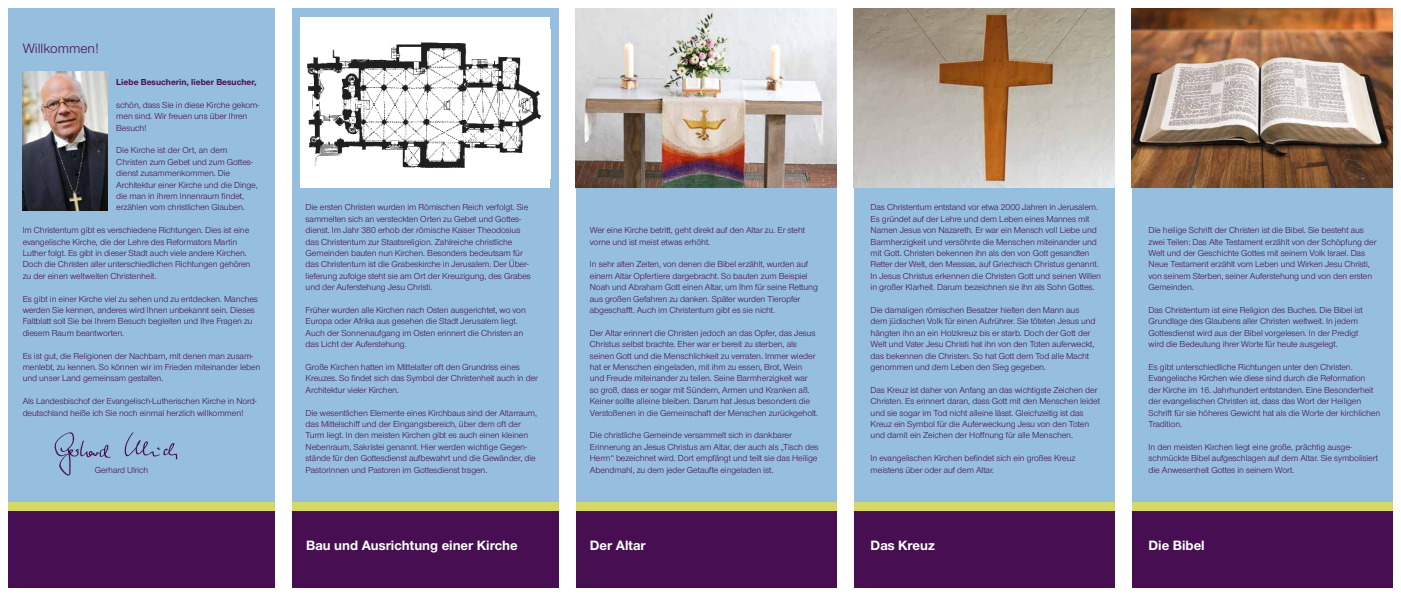
<style>
.page{position:relative;width:1401px;height:596px;background:#fff}
.page>*{position:absolute;margin:0;border:0;box-sizing:border-box;transform-origin:0 0}
.t1{font:700 14px "Nordelbica";color:#fff}
.t2{font:14px "Nordelbica";color:#470f51}
.t3{font:9px/11.4px "Nordelbica";letter-spacing:-.01em;color:#470f51}
.t4{font:700 9px "Nordelbica";color:#470f51}
</style>
<div class="page">
<div style="left:292px;top:9px;width:266px;height:498px;background:#96bede"></div>
<div style="left:292px;top:506px;width:266px;height:81px;background:#470f51"></div>
<div style="left:9px;top:9px;width:266px;height:498px;background:#96bede"></div>
<div style="left:9px;top:510px;width:266px;height:77px;background:#470f51"></div>
<img style="left:23px;top:71px;width:85px;height:139px">
<img style="left:54px;top:432px;width:124px;height:43px">
<div style="left:300px;top:17px;width:250px;height:170px;background:#fff"></div>
<img style="left:307px;top:42px;width:235px;height:126px">
<div style="left:1131px;top:9px;width:261px;height:498px;background:#96bede"></div>
<div style="left:1131px;top:510px;width:261px;height:77px;background:#470f51"></div>
<img style="left:1131px;top:9px;width:261px;height:178px">
<div style="left:575px;top:9px;width:261px;height:498px;background:#96bede"></div>
<div style="left:575px;top:510px;width:261px;height:77px;background:#470f51"></div>
<img style="left:575px;top:9px;width:261px;height:178px">
<div style="left:853px;top:164px;width:261px;height:342px;background:#96bede"></div>
<img style="left:853px;top:9px;width:261px;height:178px">
<div style="left:853px;top:510px;width:261px;height:77px;background:#470f51"></div>
<div style="left:292px;top:502px;width:266px;height:8px;background:#d4d866"></div>
<div style="left:9px;top:502px;width:266px;height:8px;background:#d4d866"></div>
<div style="left:1131px;top:502px;width:261px;height:8px;background:#d4d866"></div>
<div style="left:575px;top:502px;width:261px;height:8px;background:#d4d866"></div>
<div style="left:853px;top:502px;width:261px;height:8px;background:#d4d866"></div>
<h1 class="t2" style="left:23px;top:40px;width:78px">Willkommen!</h1>
<p class="t4" style="left:116px;top:76px;width:142px">Liebe Besucherin, lieber Besucher,</p>
<p class="t3" style="left:116px;top:99px;width:145px">schön, dass Sie in diese Kirche gekom&shy;men sind. Wir freuen uns über Ihren<br>Besuch!</p>
<p class="t3" style="left:116px;top:145px;width:143px">Die Kirche ist der Ort, an dem Christen zum Gebet und zum Gottes&shy;dienst zusammenkommen. Die Architektur einer Kirche und die Dinge, die man in ihrem Innenraum findet, erzählen vom christlichen Glauben.</p>
<p class="t3" style="left:23px;top:224px;width:229px">Im Christentum gibt es verschiedene Richtungen. Dies ist eine evangelische Kirche, die der Lehre des Reformators Martin Luther folgt. Es gibt in dieser Stadt auch viele andere Kirchen.<br>Doch die Christen aller unterschiedlichen Richtungen gehören zu der einen weltweiten Christenheit.</p>
<p class="t3" style="left:23px;top:293px;width:237px">Es gibt in einer Kirche viel zu sehen und zu entdecken. Manches werden Sie kennen, anderes wird Ihnen unbekannt sein. Dieses Faltblatt soll Sie bei Ihrem Besuch begleiten und Ihre Fragen zu diesem Raum beantworten.</p>
<p class="t3" style="left:23px;top:350px;width:239px">Es ist gut, die Religionen der Nachbarn, mit denen man zusam&shy;menlebt, zu kennen. So können wir im Frieden miteinander leben und unser Land gemeinsam gestalten.</p>
<p class="t3" style="left:23px;top:395px;width:235px">Als Landesbischof der Evangelisch-Lutherischen Kirche in Nord&shy;deutschland heiße ich Sie noch einmal herzlich willkommen!</p>
<p class="t3" style="left:95px;top:463px;width:55px">Gerhard Ulrich</p>
<p class="t3" style="left:306px;top:201px;width:227px">Die ersten Christen wurden im Römischen Reich verfolgt. Sie sammelten sich an versteckten Orten zu Gebet und Gottes&shy;dienst. Im Jahr 380 erhob der römische Kaiser Theodosius das Christentum zur Staatsreligion. Zahlreiche christliche Gemeinden bauten nun Kirchen. Besonders bedeutsam für das Christentum ist die Grabeskirche in Jerusalem. Der Über&shy;lieferung zufolge steht sie am Ort der Kreuzigung, des Grabes und der Auferstehung Jesu Christi.</p>
<p class="t3" style="left:306px;top:304px;width:222px">Früher wurden alle Kirchen nach Osten ausgerichtet, wo von Europa oder Afrika aus gesehen die Stadt Jerusalem liegt.<br>Auch der Sonnenaufgang im Osten erinnert die Christen an das Licht der Auferstehung.</p>
<p class="t3" style="left:306px;top:361px;width:234px">Große Kirchen hatten im Mittelalter oft den Grundriss eines<br>Kreuzes. So findet sich das Symbol der Christenheit auch in der<br>Architektur vieler Kirchen.</p>
<p class="t3" style="left:306px;top:407px;width:233px">Die wesentlichen Elemente eines Kirchbaus sind der Altarraum, das Mittelschiff und der Eingangsbereich, über dem oft der Turm liegt. In den meisten Kirchen gibt es auch einen kleinen Nebenraum, Sakristei genannt. Hier werden wichtige Gegen&shy;stände für den Gottesdienst aufbewahrt und die Gewänder, die Pastorinnen und Pastoren im Gottesdienst tragen.</p>
<h1 class="t1" style="left:306px;top:536px;width:213px">Bau und Ausrichtung einer Kirche</h1>
<p class="t3" style="left:590px;top:224px;width:217px">Wer eine Kirche betritt, geht direkt auf den Altar zu. Er steht vorne und ist meist etwas erhöht.</p>
<p class="t3" style="left:590px;top:258px;width:229px">In sehr alten Zeiten, von denen die Bibel erzählt, wurden auf einem Altar Opfertiere dargebracht. So bauten zum Beispiel Noah und Abraham Gott einen Altar, um Ihm für seine Rettung aus großen Gefahren zu danken. Später wurden Tieropfer abgeschafft. Auch im Christentum gibt es sie nicht.</p>
<p class="t3" style="left:590px;top:327px;width:230px">Der Altar erinnert die Christen jedoch an das Opfer, das Jesus Christus selbst brachte. Eher war er bereit zu sterben, als seinen Gott und die Menschlichkeit zu verraten. Immer wieder hat er Menschen eingeladen, mit ihm zu essen, Brot, Wein und Freude miteinander zu teilen. Seine Barmherzigkeit war so groß, dass er sogar mit Sündern, Armen und Kranken aß.<br>Keiner sollte alleine bleiben. Darum hat Jesus besonders die Verstoßenen in die Gemeinschaft der Menschen zurückgeholt.</p>
<p class="t3" style="left:590px;top:429px;width:230px">Die christliche Gemeinde versammelt sich in dankbarer Erinnerung an Jesus Christus am Altar, der auch als „Tisch des Herrn“ bezeichnet wird. Dort empfängt und teilt sie das Heilige Abendmahl, zu dem jeder Getaufte eingeladen ist.</p>
<h1 class="t1" style="left:590px;top:536px;width:57px">Der Altar</h1>
<p class="t3" style="left:870px;top:201px;width:232px">Das Christentum entstand vor etwa 2000 Jahren in Jerusalem.<br>Es gründet auf der Lehre und dem Leben eines Mannes mit Namen Jesus von Nazareth. Er war ein Mensch voll Liebe und Barmherzigkeit und versöhnte die Menschen miteinander und mit Gott. Christen bekennen ihn als den von Gott gesandten Retter der Welt, den Messias, auf Griechisch Christus genannt.<br>In Jesus Christus erkennen die Christen Gott und seinen Willen in großer Klarheit. Darum bezeichnen sie ihn als Sohn Gottes.</p>
<p class="t3" style="left:870px;top:304px;width:226px">Die damaligen römischen Besatzer hielten den Mann aus dem jüdischen Volk für einen Aufrührer. Sie töteten Jesus und hängten ihn an ein Holzkreuz bis er starb. Doch der Gott der Welt und Vater Jesu Christi hat ihn von den Toten auferweckt, das bekennen die Christen. So hat Gott dem Tod alle Macht genommen und dem Leben den Sieg gegeben.</p>
<p class="t3" style="left:870px;top:384px;width:231px">Das Kreuz ist daher von Anfang an das wichtigste Zeichen der Christen. Es erinnert daran, dass Gott mit den Menschen leidet und sie sogar im Tod nicht alleine lässt. Gleichzeitig ist das Kreuz ein Symbol für die Auferweckung Jesu von den Toten und damit ein Zeichen der Hoffnung für alle Menschen.</p>
<p class="t3" style="left:870px;top:452px;width:206px">In evangelischen Kirchen befindet sich ein großes Kreuz meistens über oder auf dem Altar.</p>
<h1 class="t1" style="left:870px;top:536px;width:66px">Das Kreuz</h1>
<p class="t3" style="left:1148px;top:224px;width:229px">Die heilige Schrift der Christen ist die Bibel. Sie besteht aus zwei Teilen: Das Alte Testament erzählt von der Schöpfung der Welt und der Geschichte Gottes mit seinem Volk Israel. Das Neue Testament erzählt vom Leben und Wirken Jesu Christi, von seinem Sterben, seiner Auferstehung und von den ersten Gemeinden.</p>
<p class="t3" style="left:1148px;top:304px;width:216px">Das Christentum ist eine Religion des Buches. Die Bibel ist Grundlage des Glaubens aller Christen weltweit. In jedem Gottesdienst wird aus der Bibel vorgelesen. In der Predigt wird die Bedeutung ihrer Worte für heute ausgelegt.</p>
<p class="t3" style="left:1148px;top:361px;width:233px">Es gibt unterschiedliche Richtungen unter den Christen.<br>Evangelische Kirchen wie diese sind durch die Reformation<br>der Kirche im 16. Jahrhundert entstanden. Eine Besonderheit der evangelischen Christen ist, dass das Wort der Heiligen Schrift für sie höheres Gewicht hat als die Worte der kirchlichen Tradition.</p>
<p class="t3" style="left:1148px;top:441px;width:231px">In den meisten Kirchen liegt eine große, prächtig ausge&shy;schmückte Bibel aufgeschlagen auf dem Altar. Sie symbolisiert die Anwesenheit Gottes in seinem Wort.</p>
<h1 class="t1" style="left:1148px;top:536px;width:58px">Die Bibel</h1>
</div>
